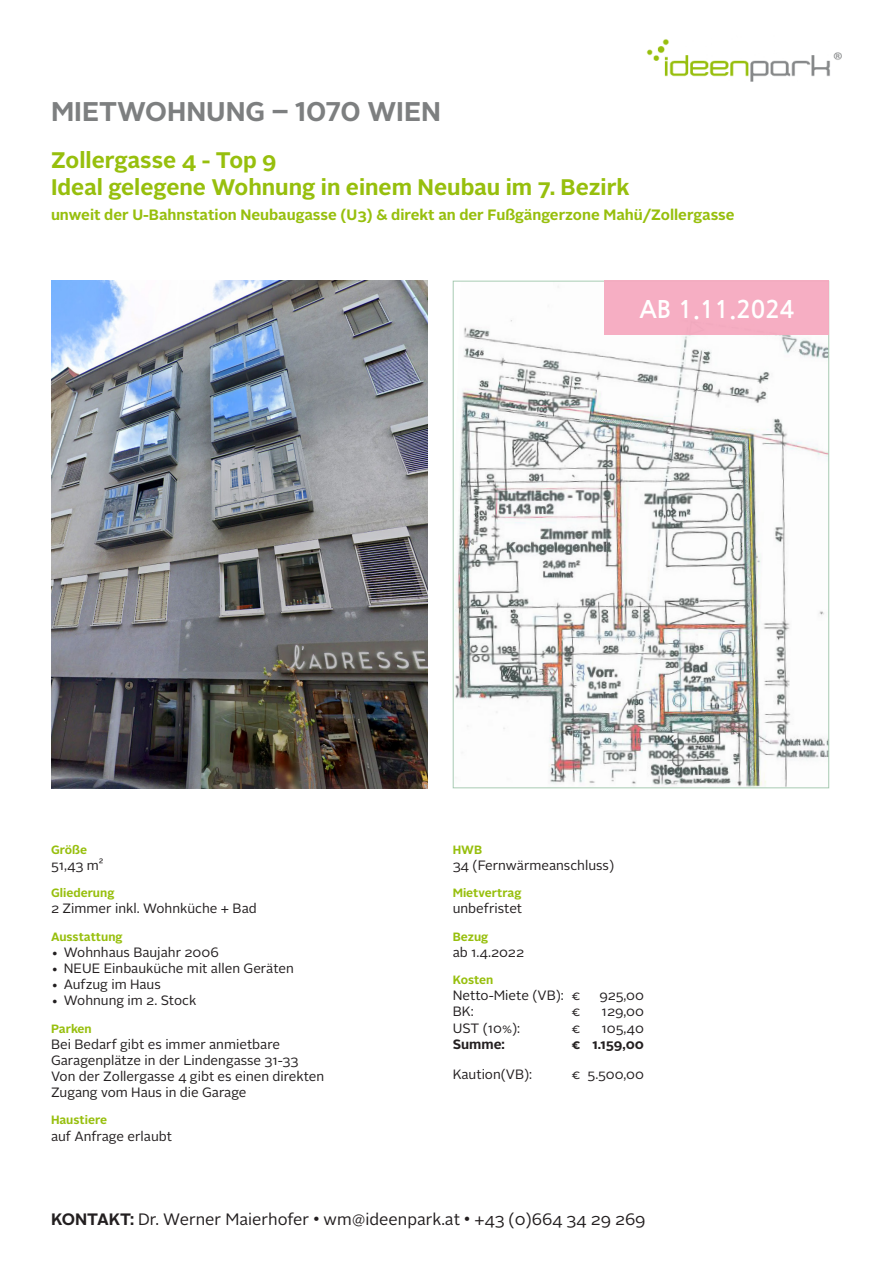
<style>
.page{position:relative;width:893px;height:1263px;background:#fff}
.page>*{position:absolute;margin:0;border:0;box-sizing:border-box;transform-origin:0 0}
.HL_1{font:700 27px "Alright Sans";color:#7d7f80}
.t1{font:700 24px "Nanum Gothic";color:#fff}
.Adresse{font:700 22.5px "Alright Sans";color:#97bf0d}
.Kontakt{font:16.5px "Alright Sans";color:#231f20}
.Adresse-2{font:700 15px "Alright Sans";color:#97bf0d}
.Fließtext{font:13.5px "Alright Sans";color:#231f20}
.Fließtext-2{font:700 13.5px "Alright Sans";color:#231f20}
.HL_2{font:700 12px "Alright Sans";color:#97bf0d}
.s1{font-weight:700}
.s2{font-family:"Helvetica Neue CE";font-size:12px}
</style>
<div class="page">
<img style="left:647px;top:39px;width:195px;height:42px">
<img style="left:455px;top:283px;width:372px;height:503px">
<div style="left:605px;top:281px;width:224px;height:54px;background:#f6aac0"></div>
<img style="left:51px;top:281px;width:376px;height:507px">
<p class="HL_1" style="left:51px;top:93px;width:391px">MIETWOHNUNG – 1070 WIEN</p>
<p class="Adresse" style="left:51px;top:144px;width:227px">Zollergasse 4 - Top 9</p>
<p class="Adresse" style="left:51px;top:171px;width:580px">Ideal gelegene Wohnung in einem Neubau im 7. Bezirk</p>
<p class="Adresse-2" style="left:51px;top:205px;width:685px">unweit der U-Bahnstation Neubaugasse (U3) &amp; direkt an der Fußgängerzone Mahü/Zollergasse</p>
<p class="t1" style="left:639px;top:297px;width:157px">AB 1.11.2024</p>
<p class="HL_2" style="left:51px;top:841px;width:38px">Größe</p>
<p class="Fließtext" style="left:51px;top:856px;width:54px">51,43 m²</p>
<p class="HL_2" style="left:51px;top:884px;width:65px">Gliederung</p>
<p class="Fließtext" style="left:51px;top:899px;width:207px">2 Zimmer inkl. Wohnküche + Bad</p>
<p class="HL_2" style="left:51px;top:928px;width:73px">Ausstattung</p>
<p class="Fließtext" style="left:51px;top:943px;width:169px">• Wohnhaus Baujahr 2006</p>
<p class="Fließtext" style="left:51px;top:959px;width:244px">• NEUE Einbauküche mit allen Geräten</p>
<p class="Fließtext" style="left:51px;top:975px;width:111px">• Aufzug im Haus</p>
<p class="Fließtext" style="left:51px;top:991px;width:147px">• Wohnung im 2. Stock</p>
<p class="HL_2" style="left:51px;top:1020px;width:42px">Parken</p>
<p class="Fließtext" style="left:51px;top:1035px;width:231px">Bei Bedarf gibt es immer anmietbare</p>
<p class="Fließtext" style="left:51px;top:1051px;width:249px">Garagenplätze in der Lindengasse 31-33</p>
<p class="Fließtext" style="left:51px;top:1067px;width:275px">Von der Zollergasse 4 gibt es einen direkten</p>
<p class="Fließtext" style="left:51px;top:1083px;width:197px">Zugang vom Haus in die Garage</p>
<p class="HL_2" style="left:51px;top:1112px;width:58px">Haustiere</p>
<p class="Fließtext" style="left:51px;top:1127px;width:122px">auf Anfrage erlaubt</p>
<p class="HL_2" style="left:453px;top:841px;width:31px">HWB</p>
<p class="Fließtext" style="left:453px;top:856px;width:163px">34 (Fernwärmeanschluss)</p>
<p class="HL_2" style="left:453px;top:884px;width:70px">Mietvertrag</p>
<p class="Fließtext" style="left:453px;top:899px;width:71px">unbefristet</p>
<p class="HL_2" style="left:453px;top:928px;width:37px">Bezug</p>
<p class="Fließtext" style="left:453px;top:943px;width:73px">ab 1.4.2022</p>
<p class="HL_2" style="left:453px;top:971px;width:42px">Kosten</p>
<p class="Fließtext" style="left:453px;top:986px;width:129px">Netto-Miete (VB): €</p>
<p class="Fließtext" style="left:599px;top:986px;width:46px">925,00</p>
<p class="Fließtext" style="left:453px;top:1002px;width:23px">BK:</p>
<p class="Fließtext" style="left:572px;top:1002px;width:10px">€</p>
<p class="Fließtext" style="left:602px;top:1002px;width:44px">129,00</p>
<p class="Fließtext" style="left:453px;top:1019px;width:69px">UST (10%):</p>
<p class="Fließtext" style="left:572px;top:1019px;width:10px">€</p>
<p class="Fließtext" style="left:602px;top:1019px;width:44px">105,40</p>
<p class="Fließtext-2" style="left:453px;top:1034px;width:54px">Summe:</p>
<p class="Fließtext-2" style="left:572px;top:1034px;width:74px">€ 1.159,00</p>
<p class="Fließtext" style="left:453px;top:1065px;width:81px">Kaution(VB):</p>
<p class="Fließtext" style="left:572px;top:1065px;width:74px">€ 5.500,00</p>
<p class="Kontakt" style="left:51px;top:1208px;width:596px"><span class="s1">KONTAKT:</span> Dr. Werner Maierhofer <span class="s2">•</span> wm@ideenpark.at <span class="s2">•</span> +43 (0)664 34 29 269</p>
</div>
